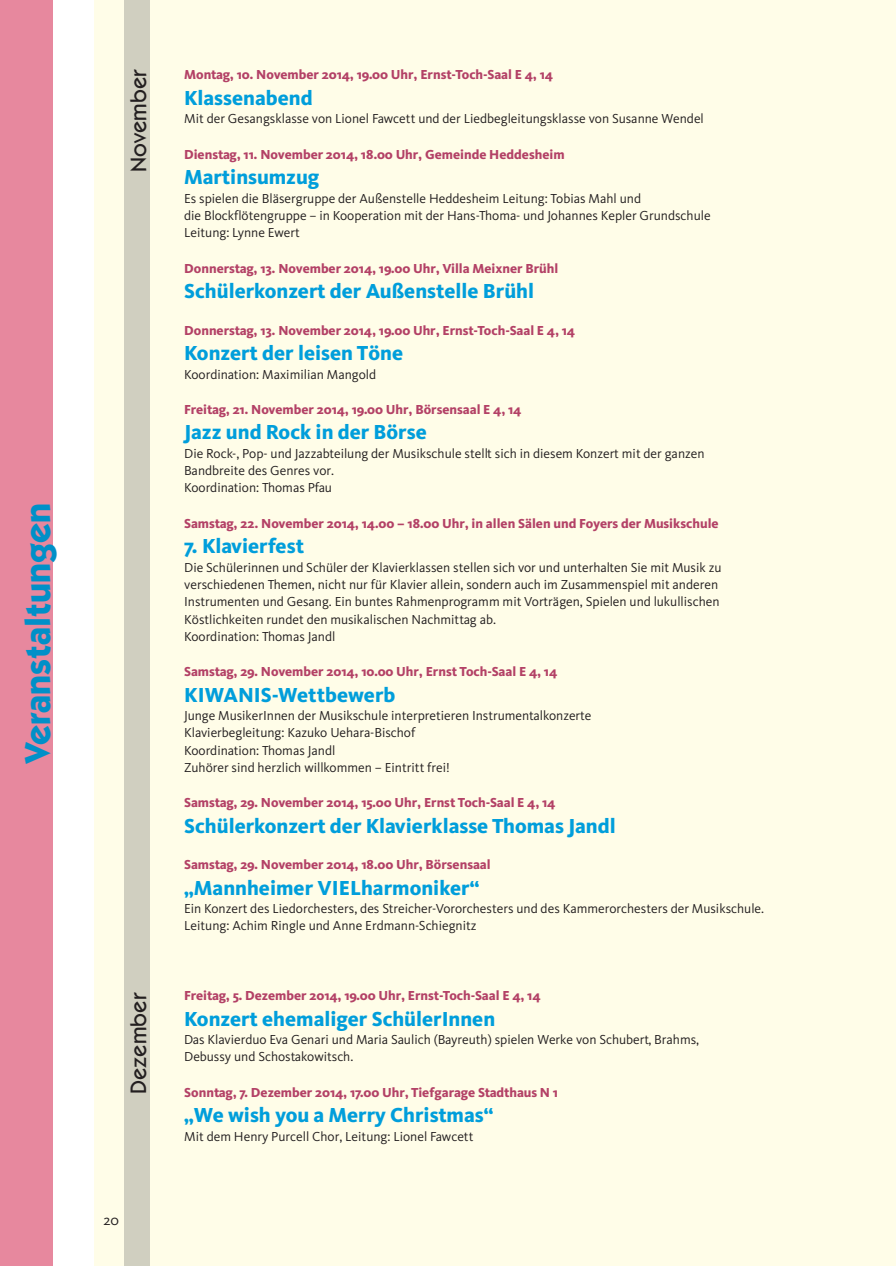
<style>
.page{position:relative;width:896px;height:1266px;background:#fff}
.page>*{position:absolute;margin:0;border:0;box-sizing:border-box;transform-origin:0 0}
.t1{font:700 36px "Itc Kabel";color:#0090c8}
.t2{font:500 22.5px "Itc Kabel";color:#231f20}
.t3{font:800 21px "Kievit";color:#009edb}
.t4{font:15px "Kievit";color:#231f20}
.t5{font:13.5px/17.2px "Kievit";color:#231f20}
.t6{font:800 13.5px "Kievit";color:#b34166}
</style>
<div class="page">
<div style="left:95px;top:0;width:800px;height:1265px;background:#fffde8"></div>
<div style="left:125px;top:0;width:25px;height:1265px;background:#d0cfc0"></div>
<div style="left:0;top:0;width:52px;height:1265px;background:#e7889e"></div>
<h1 class="t1" style="left:24px;top:763px;width:262px;rotate:-90deg">Veranstaltungen</h1>
<h2 class="t2" style="left:130px;top:172px;width:104px;rotate:-90deg">November</h2>
<h2 class="t2" style="left:130px;top:1094px;width:103px;rotate:-90deg">Dezember</h2>
<p class="t4" style="left:103px;top:1214px;width:17px">20</p>
<p class="t6" style="left:184px;top:70px;width:370px">Montag, 10. November 2014, 19.00 Uhr, Ernst-Toch-Saal E 4, 14</p>
<h3 class="t3" style="left:184px;top:90px;width:130px">Klassenabend</h3>
<p class="t5" style="left:184px;top:112px;width:521px">Mit der Gesangsklasse von Lionel Fawcett und der Liedbegleitungsklasse von Susanne Wendel</p>
<p class="t6" style="left:184px;top:149px;width:382px">Dienstag, 11. November 2014, 18.00 Uhr, Gemeinde Heddesheim</p>
<h3 class="t3" style="left:184px;top:169px;width:137px">Martinsumzug</h3>
<p class="t5" style="left:184px;top:191px;width:528px">Es spielen die Bläsergruppe der Außenstelle Heddesheim Leitung: Tobias Mahl und<br>die Blockflötengruppe – in Kooperation mit der Hans-Thoma- und Johannes Kepler Grundschule<br>Leitung: Lynne Ewert</p>
<p class="t6" style="left:184px;top:263px;width:375px">Donnerstag, 13. November 2014, 19.00 Uhr, Villa Meixner Brühl</p>
<h3 class="t3" style="left:184px;top:283px;width:351px">Schülerkonzert der Außenstelle Brühl</h3>
<p class="t6" style="left:184px;top:325px;width:392px">Donnerstag, 13. November 2014, 19.00 Uhr, Ernst-Toch-Saal E 4, 14</p>
<h3 class="t3" style="left:184px;top:345px;width:220px">Konzert der leisen Töne</h3>
<p class="t5" style="left:184px;top:367px;width:193px">Koordination: Maximilian Mangold</p>
<p class="t6" style="left:184px;top:404px;width:339px">Freitag, 21. November 2014, 19.00 Uhr, Börsensaal E 4, 14</p>
<h3 class="t3" style="left:184px;top:424px;width:244px">Jazz und Rock in der Börse</h3>
<p class="t5" style="left:184px;top:446px;width:522px">Die Rock-, Pop- und Jazzabteilung der Musikschule stellt sich in diesem Konzert mit der ganzen<br>Bandbreite des Genres vor.<br>Koordination: Thomas Pfau</p>
<p class="t6" style="left:184px;top:518px;width:536px">Samstag, 22. November 2014, 14.00 – 18.00 Uhr, in allen Sälen und Foyers der Musikschule</p>
<h3 class="t3" style="left:184px;top:538px;width:121px">7. Klavierfest</h3>
<p class="t5" style="left:184px;top:560px;width:538px">Die Schülerinnen und Schüler der Klavierklassen stellen sich vor und unterhalten Sie mit Musik zu verschiedenen Themen, nicht nur für Klavier allein, sondern auch im Zusammenspiel mit anderen Instrumenten und Gesang. Ein buntes Rahmenprogramm mit Vorträgen, Spielen und lukullischen Köstlichkeiten rundet den musikalischen Nachmittag ab.<br>Koordination: Thomas Jandl</p>
<p class="t6" style="left:184px;top:666px;width:374px">Samstag, 29. November 2014, 10.00 Uhr, Ernst Toch-Saal E 4, 14</p>
<h3 class="t3" style="left:184px;top:686px;width:213px">KIWANIS-Wettbewerb</h3>
<p class="t5" style="left:184px;top:708px;width:409px">Junge MusikerInnen der Musikschule interpretieren Instrumentalkonzerte Klavierbegleitung: Kazuko Uehara-Bischof<br>Koordination: Thomas Jandl<br>Zuhörer sind herzlich willkommen – Eintritt frei!</p>
<p class="t6" style="left:184px;top:797px;width:373px">Samstag, 29. November 2014, 15.00 Uhr, Ernst Toch-Saal E 4, 14</p>
<h3 class="t3" style="left:184px;top:817px;width:433px">Schülerkonzert der Klavierklasse Thomas Jandl</h3>
<p class="t6" style="left:184px;top:859px;width:308px">Samstag, 29. November 2014, 18.00 Uhr, Börsensaal</p>
<h3 class="t3" style="left:184px;top:879px;width:296px">„Mannheimer VIELharmoniker“</h3>
<p class="t5" style="left:184px;top:901px;width:581px">Ein Konzert des Liedorchesters, des Streicher-Vororchesters und des Kammerorchesters der Musikschule.<br>Leitung: Achim Ringle und Anne Erdmann-Schiegnitz</p>
<p class="t6" style="left:184px;top:990px;width:358px">Freitag, 5. Dezember 2014, 19.00 Uhr, Ernst-Toch-Saal E 4, 14</p>
<h3 class="t3" style="left:184px;top:1010px;width:312px">Konzert ehemaliger SchülerInnen</h3>
<p class="t5" style="left:184px;top:1032px;width:516px">Das Klavierduo Eva Genari und Maria Saulich (Bayreuth) spielen Werke von Schubert, Brahms,<br>Debussy und Schostakowitsch.</p>
<p class="t6" style="left:184px;top:1087px;width:375px">Sonntag, 7. Dezember 2014, 17.00 Uhr, Tiefgarage Stadthaus N 1</p>
<h3 class="t3" style="left:184px;top:1107px;width:311px">„We wish you a Merry Christmas“</h3>
<p class="t5" style="left:184px;top:1128px;width:291px">Mit dem Henry Purcell Chor, Leitung: Lionel Fawcett</p>
</div>
